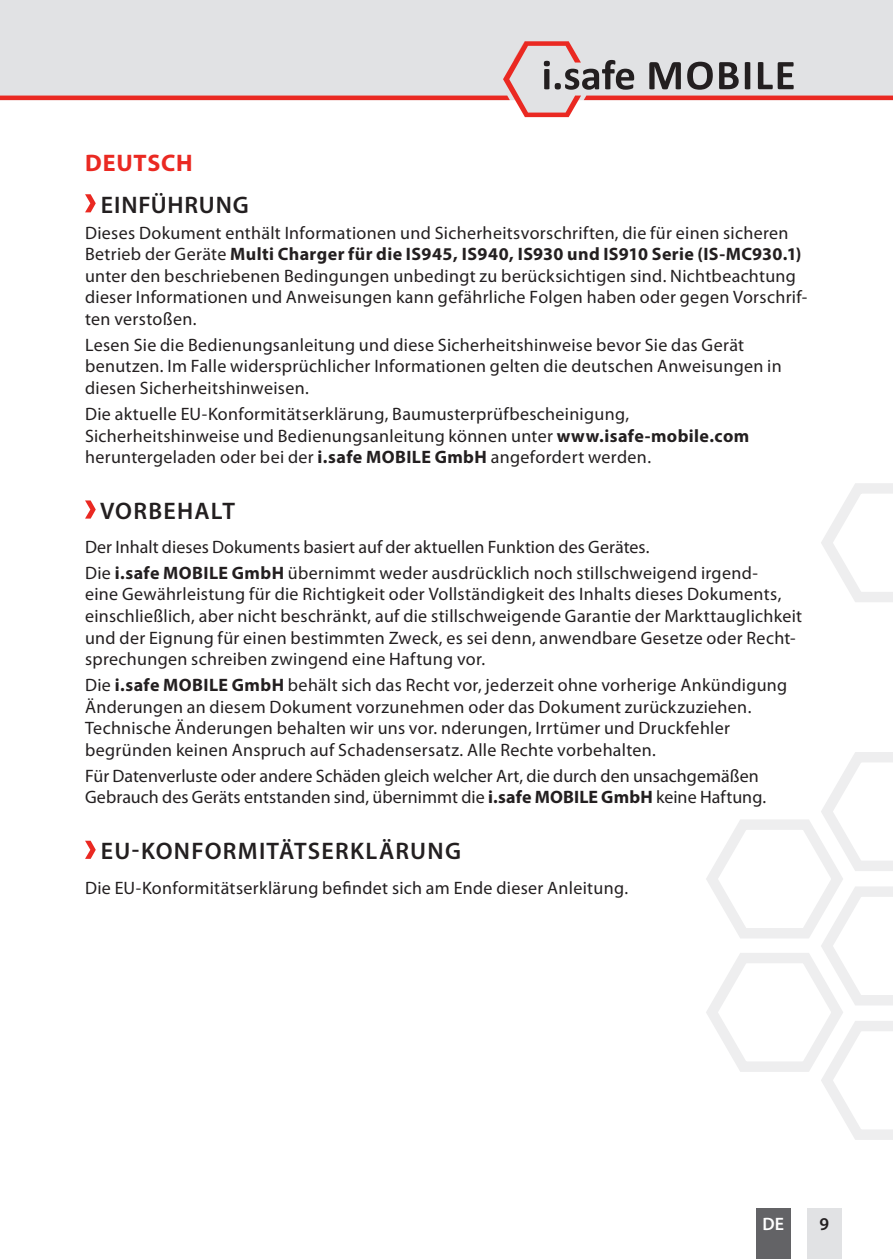
<style>
.page{position:relative;width:893px;height:1259px;background:#fff}
.page>*{position:absolute;margin:0;border:0;box-sizing:border-box;transform-origin:0 0}
.t1{font:600 24px "Myriad Pro";letter-spacing:.045em;color:#231f20}
.t2{font:700 24px "Myriad Pro";letter-spacing:.03em;color:#ea2922}
.t3{font:18px/21.6px "Myriad Pro";letter-spacing:.015em;color:#231f20}
.t4{font:600 18px "Myriad Pro";color:#fff}
.t5{font:600 18px "Myriad Pro";color:#231f20}
.s1{font-weight:700}
</style>
<div class="page">
<div style="left:756px;top:1208px;width:34px;height:51px;background:#636366"></div>
<div style="left:807px;top:1208px;width:34px;height:51px;background:#e1e2e4"></div>
<svg style="left:821px;top:483px;width:72px;height:119px"></svg>
<svg style="left:706px;top:752px;width:187px;height:388px"></svg>
<div style="left:0;top:0;width:893px;height:41px;background:#e1e2e4"></div>
<svg style="left:0;top:41px;width:893px;height:76px"></svg>
<svg style="left:85px;top:194px;width:11px;height:18px"></svg>
<svg style="left:85px;top:500px;width:11px;height:18px"></svg>
<svg style="left:85px;top:840px;width:11px;height:19px"></svg>
<h1 class="t2" style="left:85px;top:147px;width:109px">DEUTSCH</h1>
<h1 class="t1" style="left:101px;top:189px;width:149px">EINFÜHRUNG</h1>
<p class="t3" style="left:85px;top:221px;width:724px">Dieses Dokument enthält Informationen und Sicherheitsvorschriften, die für einen sicheren Betrieb der Geräte <span class="s1">Multi Charger für die IS945, IS940, IS930 und IS910 Serie (IS-MC930.1) </span>unter den beschriebenen Bedingungen unbedingt zu berücksichtigen sind. Nichtbeachtung dieser Informationen und Anweisungen kann gefährliche Folgen haben oder gegen Vorschrif&shy;ten verstoßen.</p>
<p class="t3" style="left:85px;top:334px;width:698px">Lesen Sie die Bedienungsanleitung und diese Sicherheitshinweise bevor Sie das Gerät benutzen. Im Falle widersprüchlicher Informationen gelten die deutschen Anweisungen in diesen Sicherheitshinweisen.</p>
<p class="t3" style="left:85px;top:403px;width:666px">Die aktuelle EU-Konformitätserklärung, Baumusterprüfbescheinigung,<br>Sicherheitshinweise und Bedienungsanleitung können unter <span class="s1">www.isafe-mobile.com </span>heruntergeladen oder bei der <span class="s1">i.safe MOBILE GmbH</span> angefordert werden.</p>
<h1 class="t1" style="left:100px;top:495px;width:136px">VORBEHALT</h1>
<p class="t3" style="left:85px;top:534px;width:674px;line-height:25.8px">Der Inhalt dieses Dokuments basiert auf der aktuellen Funktion des Gerätes.<br>Die <span class="s1">i.safe MOBILE GmbH</span> übernimmt weder ausdrücklich noch stillschweigend irgend-</p>
<p class="t3" style="left:85px;top:583px;width:719px">eine Gewährleistung für die Richtigkeit oder Vollständigkeit des Inhalts dieses Dokuments, einschließlich, aber nicht beschränkt, auf die stillschweigende Garantie der Markttauglichkeit und der Eignung für einen bestimmten Zweck, es sei denn, anwendbare Gesetze oder Recht&shy;sprechungen schreiben zwingend eine Haftung vor.</p>
<p class="t3" style="left:85px;top:674px;width:704px">Die <span class="s1">i.safe MOBILE GmbH</span> behält sich das Recht vor, jederzeit ohne vorherige Ankündigung Änderungen an diesem Dokument vorzunehmen oder das Dokument zurückzuziehen.<br>Technische Änderungen behalten wir uns vor. nderungen, Irrtümer und Druckfehler begründen keinen Anspruch auf Schadensersatz. Alle Rechte vorbehalten.</p>
<p class="t3" style="left:85px;top:764px;width:683px">Für Datenverluste oder andere Schäden gleich welcher Art, die durch den unsachgemäßen<br>Gebrauch des Geräts entstanden sind, übernimmt die <span class="s1">i.safe MOBILE GmbH</span> keine Haftung.</p>
<h1 class="t1" style="left:101px;top:836px;width:361px">EU-KONFORMITÄTSERKLÄRUNG</h1>
<p class="t3" style="left:85px;top:876px;width:545px">Die EU-Konformitätserklärung befindet sich am Ende dieser Anleitung.</p>
<p class="t4" style="left:762px;top:1212px;width:23px">DE</p>
<p class="t5" style="left:819px;top:1212px;width:11px">9</p>
</div>
